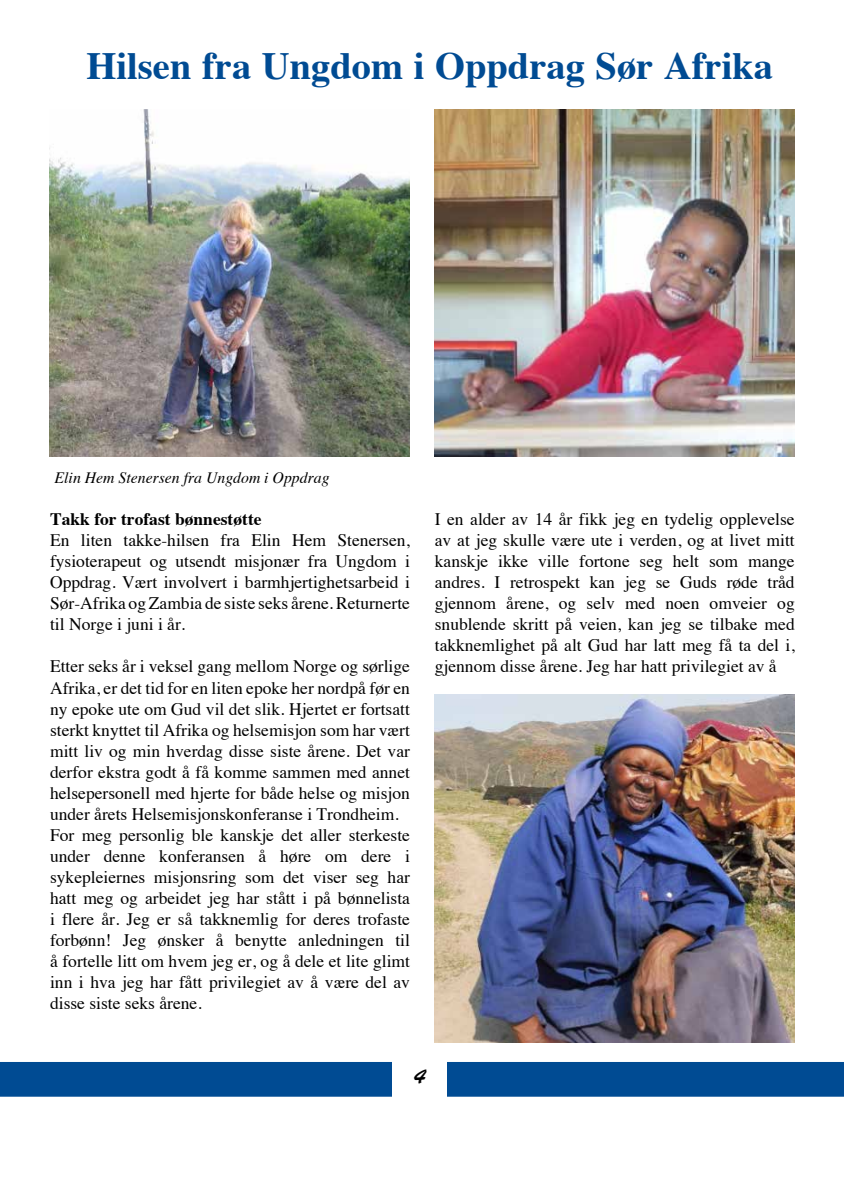
<style>
.page{position:relative;width:844px;height:1191px;background:#fff}
.page>*{position:absolute;margin:0;border:0;box-sizing:border-box;transform-origin:0 0}
.t1{font:700 38.5px "Times";color:#004b93}
.t2{font:21px "Brush Script Std";color:#000}
.t3{font:17.5px/21px "Times";color:#000;text-align:justify}
.t4{font:700 17.5px "Times";color:#000}
.t5{font:italic 15.75px "Times";color:#000}
</style>
<div class="page">
<div style="left:0;top:1062px;width:843px;height:34px;background:#004b93"></div>
<div style="left:392px;top:1042px;width:54px;height:67px;background:#fff"></div>
<img style="left:50px;top:109px;width:359px;height:347px">
<img style="left:434px;top:109px;width:360px;height:347px">
<img style="left:434px;top:694px;width:360px;height:348px">
<h1 class="t1" style="left:87px;top:29px;width:687px">Hilsen fra Ungdom i Oppdrag Sør Afrika</h1>
<p class="t5" style="left:55px;top:464px;width:276px">Elin Hem Stenersen fra Ungdom i Oppdrag</p>
<p class="t4" style="left:50px;top:503px;width:213px">Takk for trofast bønnestøtte</p>
<p class="t3" style="left:50px;top:528px;width:361px">En liten takke-hilsen fra Elin Hem Stenersen, fysioterapeut og utsendt misjonær fra Ungdom i Oppdrag. Vært involvert i barmhjertighetsarbeid i Sør-Afrika og Zambia de siste seks årene. Returnerte til Norge i juni i år.</p>
<p class="t3" style="left:50px;top:654px;width:361px;text-align:left">Etter seks år i veksel gang mellom Norge og sørlige Afrika, er det tid for en liten epoke her nordpå før en ny epoke ute om Gud vil det slik. Hjertet er fortsatt sterkt knyttet til Afrika og helsemisjon som har vært mitt liv og min hverdag disse siste årene. Det var derfor ekstra godt å få komme sammen med annet helsepersonell med hjerte for både helse og misjon under årets Helsemisjonskonferanse i Trondheim.<br>For meg personlig ble kanskje det aller sterkeste under denne konferansen å høre om dere i sykepleiernes misjonsring som det viser seg har hatt meg og arbeidet jeg har stått i på bønnelista i flere år. Jeg er så takknemlig for deres trofaste forbønn! Jeg ønsker å benytte anledningen til å fortelle litt om hvem jeg er, og å dele et lite glimt inn i hva jeg har fått privilegiet av å være del av disse siste seks årene.</p>
<p class="t3" style="left:434px;top:507px;width:361px">I en alder av 14 år fikk jeg en tydelig opplevelse av at jeg skulle være ute i verden, og at livet mitt kanskje ikke ville fortone seg helt som mange andres. I retrospekt kan jeg se Guds røde tråd gjennom årene, og selv med noen omveier og snublende skritt på veien, kan jeg se tilbake med takknemlighet på alt Gud har latt meg få ta del i, gjennom disse årene. Jeg har hatt privilegiet av å</p>
<p class="t2" style="left:413px;top:1064px;width:13px">4</p>
</div>
